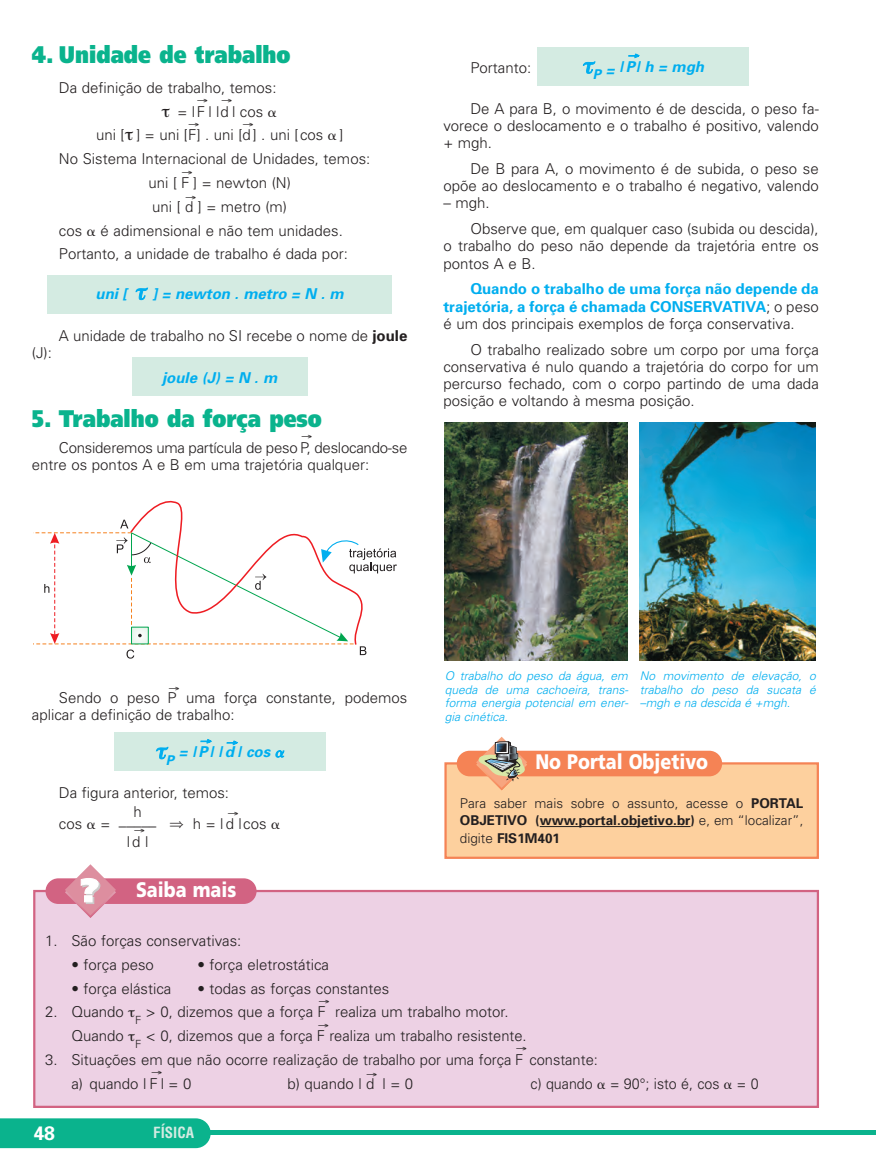
<style>
.page{position:relative;width:876px;height:1174px;background:#fff}
.page>*{position:absolute;margin:0;border:0;box-sizing:border-box;transform-origin:0 0}
.t1{font:900 24px "Frutiger";color:#0ab38d;scale:.85 1}
.t2{font:900 21px "Frutiger";color:#fff;scale:.85 1}
.t3{font:700 19.5px "Univers";color:#fff}
.t4{font:300 15px/17.2px "Univers";color:#231f20}
.t5{font:700 15px/17.2px "Univers";color:#00aeef;text-align:justify}
.t6{font:italic 700 15px "Univers";color:#00aeef}
.t7{font:300 15px "Univers";color:#231f20;scale:.95 1}
.t8{font:700 condensed 15px "Helvetica";color:#d4ebe2}
.t9{font:300 13.5px/17.2px "Univers";color:#231f20;text-align:justify}
.t10{font:italic 700 13.5px "Univers";color:#00aeef}
.t11{font:italic 300 12px/13.5px "Univers";color:#00aeef;text-align:justify}
.t12{font:300 11.25px "Univers";color:#231f20}
.s1{font-family:"Mathematical Pi One";font-weight:400}
.s2{font-weight:700}
.s3{font-weight:300;color:#231f20}
.s4{font-size:33px}
</style>
<div class="page">
<hr style="left:0;top:1130px;width:876px;height:4px;background:#0ab38d">
<div style="left:0;top:1118px;width:211px;height:29px;background:#0ab38d"></div>
<div style="left:48px;top:275px;width:344px;height:38px;background:#d4ebe2"></div>
<img style="left:445px;top:423px;width:182px;height:238px">
<img style="left:640px;top:423px;width:176px;height:238px">
<div style="left:537px;top:47px;width:212px;height:38px;background:#d4ebe2"></div>
<div style="left:114px;top:732px;width:211px;height:38px;background:#d4ebe2"></div>
<div style="left:132px;top:357px;width:175px;height:38px;background:#d4ebe2"></div>
<svg style="left:33px;top:500px;width:364px;height:158px"></svg>
<div style="left:35px;top:892px;width:782px;height:213px;background:#edd1e4"></div>
<div style="left:33px;top:889px;width:786px;height:218px;border:2px solid #d26382"></div>
<div style="left:46px;top:878px;width:210px;height:25px;background:#d26382;border-radius:13px"></div>
<svg style="left:65px;top:864px;width:51px;height:53px"></svg>
<div style="left:447px;top:764px;width:369px;height:92px;background:#fdd09e"></div>
<div style="left:444px;top:762px;width:375px;height:96px;border:2px solid #f58355"></div>
<hr style="left:540px;top:826px;width:150px;height:1px;background:#231f20">
<div style="left:457px;top:750px;width:265px;height:26px;background:#f58355;border-radius:13px"></div>
<svg style="left:476px;top:736px;width:51px;height:54px"></svg>
<h1 class="t1" style="left:32px;top:45px;width:306px">4. Unidade de trabalho</h1>
<p class="t4" style="left:59px;top:77px;width:220px;line-height:23.7px;text-align:right">Da definição de trabalho, temos: = |F | |d | cos <span class="s1">-</span></p>
<p class="t4" style="left:96px;top:128px;width:249px">uni [ ] = uni [F] . uni [d] . uni [cos <span class="s1">-</span>]</p>
<p class="t4" style="left:148px;top:148px;width:223px;line-height:23.7px;text-indent:-90px">No Sistema Internacional de Unidades, temos: uni [ F ] = newton (N)</p>
<p class="t4" style="left:152px;top:199px;width:136px">uni [ d ] = metro (m)</p>
<p class="t4" style="left:59px;top:220px;width:290px;line-height:23.7px">cos <span class="s1">-</span> é adimensional e não tem unidades.<br>Portanto, a unidade de trabalho é dada por:</p>
<p class="t6" style="left:96px;top:288px;width:36px">uni [</p>
<p class="t6" style="left:152px;top:288px;width:196px">] = newton . metro = N . m</p>
<p class="t4" style="left:32px;top:345px;width:22px">(J):</p>
<p class="t4" style="left:59px;top:328px;width:350px">A unidade de trabalho no SI recebe o nome de <span class="s2">joule</span></p>
<p class="t6" style="left:162px;top:372px;width:119px">joule (J) = N . m</p>
<h1 class="t1" style="left:32px;top:409px;width:343px">5. Trabalho da força peso</h1>
<p class="t4" style="left:59px;top:440px;width:350px">Consideremos uma partícula de peso P, deslocan do-se</p>
<p class="t4" style="left:32px;top:457px;width:339px">entre os pontos A e B em uma trajetória qualquer:</p>
<p class="t6" style="left:593px;top:62px;width:35px"><sub>P</sub>= |</p>
<p class="t6" style="left:625px;top:61px;width:83px">P| h = mgh</p>
<p class="t4" style="left:470px;top:60px;width:62px">Portanto:</p>
<p class="t4" style="left:443px;top:101px;width:377px;text-align:justify;text-indent:27px">De A para B, o movimento é de descida, o peso fa - vo re ce o deslocamento e o trabalho é positivo, valendo + mgh.</p>
<p class="t4" style="left:443px;top:161px;width:377px;text-align:right">De B para A, o movimento é de subida, o peso se opõe ao deslocamento e o trabalho é negativo, valendo</p>
<p class="t4" style="left:470px;top:191px;width:350px;line-height:25.8px;text-indent:-27px">– mgh.<br>Observe que, em qualquer caso (subida ou descida),</p>
<p class="t4" style="left:443px;top:239px;width:377px">o trabalho do peso não depende da trajetória entre os pontos A e B.</p>
<p class="t5" style="left:443px;top:282px;width:377px;text-indent:27px">Quando o trabalho de uma força não depende da trajetória, a força é chamada CONSERVATIVA<span class="s3">; o peso é um dos principais exemplos de força conservativa.</span></p>
<p class="t4" style="left:443px;top:342px;width:377px;text-align:justify;text-indent:27px">O trabalho realizado sobre um corpo por uma força conservativa é nulo quando a trajetória do corpo for um percurso fechado, com o corpo partindo de uma dada posição e voltando à mesma posição.</p>
<p class="t4" style="left:59px;top:690px;width:102px">Sendo o peso</p>
<p class="t4" style="left:32px;top:690px;width:377px;text-indent:136px">P uma força constante, podemos aplicar a definição de tra balho:</p>
<p class="t6" style="left:179px;top:746px;width:110px">= |P| |d | cos <span class="s1">-</span></p>
<p class="t10" style="left:166px;top:754px;width:12px">P</p>
<p class="t4" style="left:59px;top:777px;width:172px;line-height:31.8px">Da figura anterior, temos: cos <span class="s1">-</span> =</p>
<p class="t4" style="left:119px;top:806px;width:39px;line-height:13.2px;text-align:center">h –––––</p>
<p class="t4" style="left:127px;top:834px;width:23px">|d |</p>
<p class="t4" style="left:169px;top:816px;width:112px">⇒ h = | d | cos <span class="s1">-</span></p>
<h2 class="t2" style="left:80px;top:881px;width:186px"><span class="s4">?</span> Saiba mais</h2>
<p class="t11" style="left:445px;top:670px;width:187px">O trabalho do peso da água, em queda de uma cachoeira, trans - forma energia poten cial em ener&shy;gia cinética.</p>
<p class="t11" style="left:640px;top:670px;width:180px">No movimento de elevação, o trabalho do pe so da sucata é –mgh e na descida é +mgh.</p>
<h2 class="t2" style="left:535px;top:753px;width:205px">No Portal Objetivo</h2>
<p class="t9" style="left:460px;top:795px;width:345px">Para saber mais sobre o assunto, acesse o <span class="s2">PORTAL OBJETIVO (www.portal.objetivo.br)</span> e, em “localizar”, digite <span class="s2">FIS1M401</span></p>
<p class="t4" style="left:45px;top:933px;width:198px">1. São forças conservativas:</p>
<p class="t4" style="left:71px;top:957px;width:84px">• força peso</p>
<p class="t4" style="left:197px;top:957px;width:133px">• força eletrostática</p>
<p class="t4" style="left:71px;top:980px;width:101px">• força elástica</p>
<p class="t4" style="left:197px;top:980px;width:193px">• todas as forças constantes</p>
<p class="t4" style="left:45px;top:1004px;width:80px">2. Quando</p>
<p class="t12" style="left:135px;top:1015px;width:8px">F</p>
<p class="t4" style="left:146px;top:1004px;width:364px">&gt; 0, dizemos que a força F realiza um trabalho motor.</p>
<p class="t4" style="left:71px;top:1028px;width:54px">Quando</p>
<p class="t12" style="left:135px;top:1039px;width:8px">F</p>
<p class="t4" style="left:146px;top:1028px;width:382px">&lt; 0, dizemos que a força F realiza um trabalho resisten te.</p>
<p class="t4" style="left:45px;top:1052px;width:554px">3. Situações em que não ocorre reali zação de trabalho por uma força F cons tante:</p>
<p class="t4" style="left:71px;top:1075px;width:121px">a) quando | F | = 0</p>
<p class="t4" style="left:287px;top:1075px;width:127px">b) quando | d | = 0</p>
<p class="t7" style="left:530px;top:1077px;width:242px">c) quando <span class="s1">-</span> = 90°; isto é, cos <span class="s1">-</span> = 0</p>
<h3 class="t3" style="left:33px;top:1125px;width:23px">48</h3>
<p class="t8" style="left:153px;top:1126px;width:42px">FÍSICA</p>
</div>
